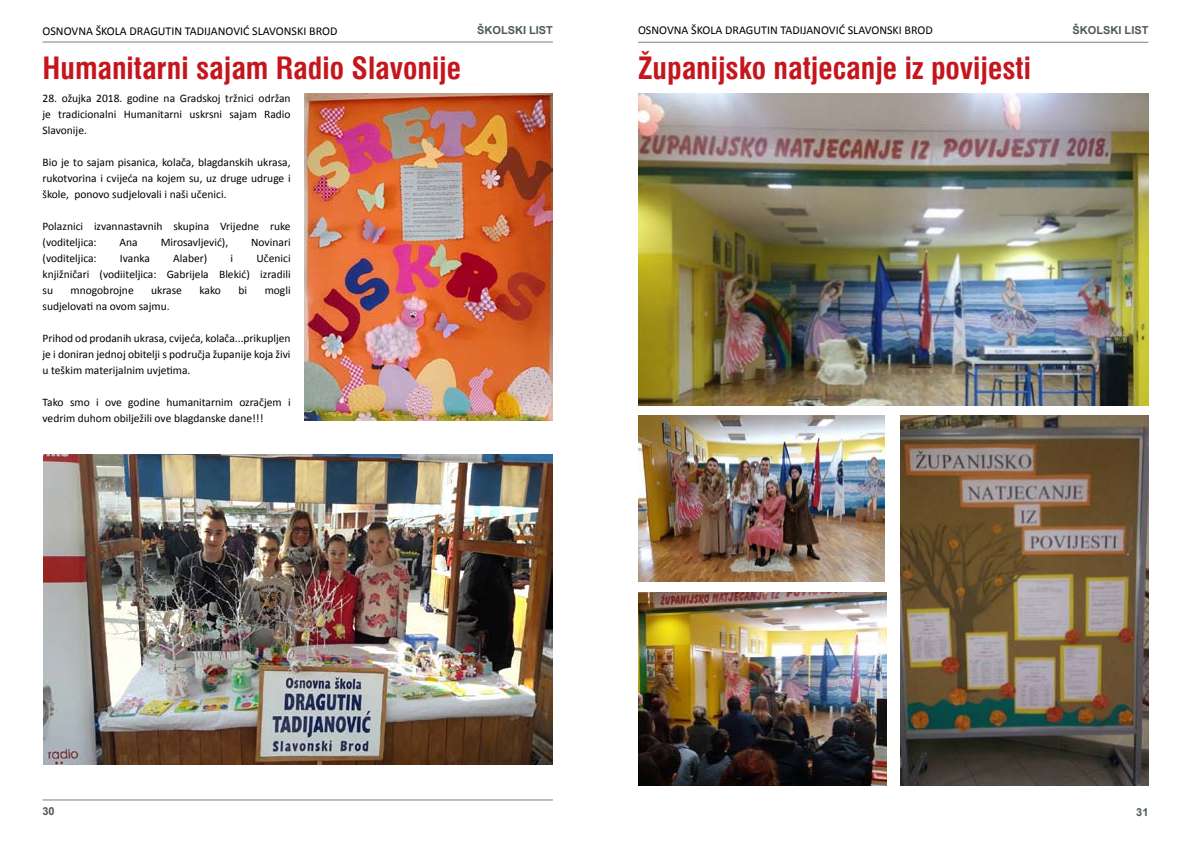
<style>
.page{position:relative;width:1191px;height:842px;background:#fff}
.page>*{position:absolute;margin:0;border:0;box-sizing:border-box;transform-origin:0 0}
.t1{font:700 condensed 30px "Swiss 721 BT";color:#c4161c}
.t2{font:12px "Calibri";color:#000}
.t3{font:11.5px/16px "Calibri";color:#000;text-align:justify}
.t4{font:700 11px "Arial";color:#4e595c}
</style>
<div class="page">
<hr style="left:43px;top:42px;width:510px;height:1px;background:#777f84">
<hr style="left:43px;top:799px;width:510px;height:1px;background:#777f84">
<img style="left:305px;top:94px;width:248px;height:327px">
<hr style="left:638px;top:42px;width:510px;height:1px;background:#777f84">
<img style="left:44px;top:454px;width:509px;height:311px">
<img style="left:638px;top:94px;width:510px;height:311px">
<img style="left:638px;top:415px;width:246px;height:166px">
<img style="left:638px;top:592px;width:248px;height:193px">
<img style="left:900px;top:415px;width:248px;height:370px">
<p class="t2" style="left:43px;top:24px;width:296px">OSNOVNA ŠKOLA DRAGUTIN TADIJANOVIĆ SLAVONSKI BROD</p>
<p class="t4" style="left:477px;top:23px;width:77px">ŠKOLSKI LIST</p>
<p class="t2" style="left:638px;top:23px;width:296px">OSNOVNA ŠKOLA DRAGUTIN TADIJANOVIĆ SLAVONSKI BROD</p>
<h1 class="t1" style="left:43px;top:51px;width:420px">Humanitarni sajam Radio Slavonije</h1>
<h1 class="t1" style="left:638px;top:51px;width:394px">Županijsko natjecanje iz povijesti</h1>
<p class="t3" style="left:43px;top:90px;width:250px">28. ožujka 2018. godine na Gradskoj tržnici održan je tradicionalni Humanitarni uskrsni sajam Radio Slavonije.</p>
<p class="t3" style="left:43px;top:154px;width:250px">Bio je to sajam pisanica, kolača, blagdanskih ukrasa, rukotvorina i cvijeća na kojem su, uz druge udruge i škole, ponovo sudjelovali i naši učenici.</p>
<p class="t3" style="left:43px;top:218px;width:250px">Polaznici izvannastavnih skupina Vrijedne ruke (voditeljica:</p>
<p class="t3" style="left:120px;top:234px;width:20px">Ana</p>
<p class="t3" style="left:161px;top:234px;width:69px">Mirosavljević),</p>
<p class="t3" style="left:251px;top:234px;width:41px">Novinari</p>
<p class="t3" style="left:43px;top:250px;width:56px">(voditeljica:</p>
<p class="t3" style="left:120px;top:250px;width:32px">Ivanka</p>
<p class="t3" style="left:173px;top:250px;width:36px">Alaber)</p>
<p class="t3" style="left:231px;top:250px;width:4px">i</p>
<p class="t3" style="left:43px;top:250px;width:250px;text-indent:214px">Učenici knjižničari (vodiiteljica: Gabrijela Blekić) izradili su</p>
<p class="t3" style="left:71px;top:282px;width:65px">mnogobrojne</p>
<p class="t3" style="left:151px;top:282px;width:32px">ukrase</p>
<p class="t3" style="left:199px;top:282px;width:23px">kako</p>
<p class="t3" style="left:238px;top:282px;width:10px">bi</p>
<p class="t3" style="left:265px;top:282px;width:27px">mogli</p>
<p class="t3" style="left:43px;top:298px;width:129px">sudjelovati na ovom sajmu.</p>
<p class="t3" style="left:43px;top:330px;width:250px">Prihod od prodanih ukrasa, cvijeća, kolača...prikupljen je i doniran jednoj obitelji s područja županije koja živi u teškim materijalnim uvjetima.</p>
<p class="t3" style="left:43px;top:394px;width:250px">Tako smo i ove godine humanitarnim ozračjem i vedrim duhom obilježili ove blagdanske dane!!!</p>
<p class="t4" style="left:1072px;top:23px;width:77px">ŠKOLSKI LIST</p>
<p class="t4" style="left:43px;top:804px;width:14px">30</p>
<p class="t4" style="left:1136px;top:805px;width:14px">31</p>
</div>
